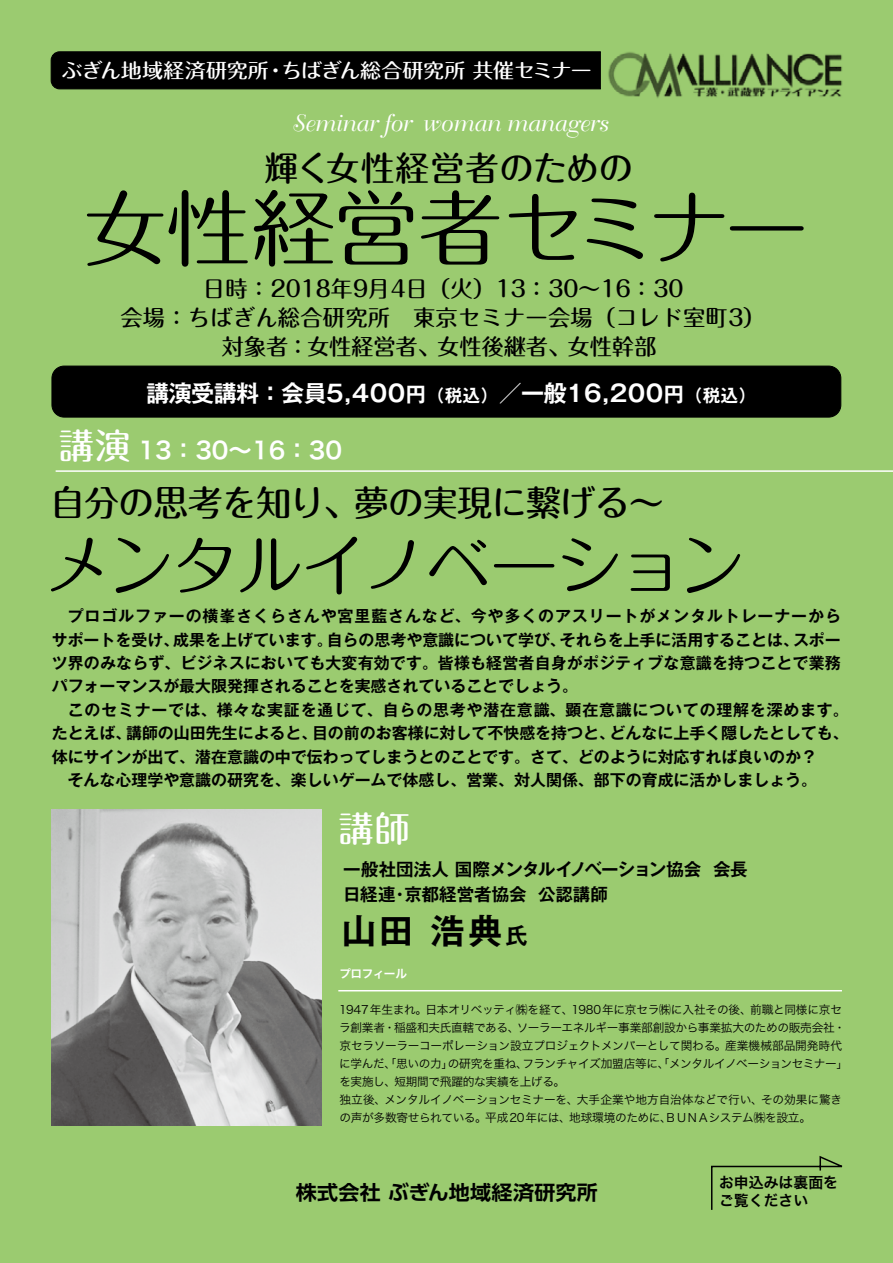
<style>
.page{position:relative;width:893px;height:1263px;background:#9bcb70}
.page>*{position:absolute;margin:0;border:0;box-sizing:border-box;transform-origin:0 0}
.t1{font:83.85px "Maru Fo Pro";letter-spacing:-.035em;color:#000}
.t2{font:66.6px "Maru Fo Pro";letter-spacing:-.095em;color:#000;scale:1.05 1}
.t3{font:500 35.4px "Maru Fo Pro";letter-spacing:-.025em;color:#000}
.t4{font:500 35.25px "Maru Fo Pro";color:#fff}
.t5{font:700 34.35px "Gothic MB101 Pr 6 De";color:#000}
.t6{font:500 34.05px "Maru Fo Pro";letter-spacing:-.005em;color:#000}
.t7{font:23.4px "Bellevue";color:#fff}
.t8{font:23.4px "Hira Kaku Pro W6";color:#fff}
.t9{font:700 23.1px "Gothic MB101 Pr 6 De";letter-spacing:-.03em;color:#fff}
.t10{font:500 22.35px/28.7px "Maru Fo Pro";letter-spacing:.01em;color:#000;text-align:center}
.t11{font:500 19.95px "Maru Fo Pro";letter-spacing:-.02em;color:#fff;scale:1.05 1}
.t12{font:700 19.95px "UD Shin Go Pro De";letter-spacing:.015em;color:#000;scale:1.05 1}
.t13{font:700 17.55px/24.5px "Gothic MB101 Pr 6 De";letter-spacing:-.015em;color:#000}
.t14{font:700 15.9px/23.4px "Gothic MB101 Pr 6 De";color:#000}
.t15{font:14.85px/18px "Hira Kaku Pro W6";color:#000}
.t16{font:11.7px/18px "Hira Kaku Pro W3";letter-spacing:-.025em;color:#000}
.t17{font:11.7px "Hira Kaku Pro W6";letter-spacing:-.05em;color:#fff}
.s1{font-size:20.25px}
.s2{font-size:17.4px}
.s3{font-family:"Maru Fo Pro";font-weight:500;font-size:35.25px}
.s4{font-size:22.05px}
</style>
<div class="page">
<div style="left:52px;top:366px;width:789px;height:51px;background:#000;border-radius:12px"></div>
<div style="left:52px;top:366px;width:789px;height:51px;border:1px solid #000;border-radius:12px"></div>
<svg style="left:711px;top:1156px;width:132px;height:54px"></svg>
<hr style="left:338px;top:990px;width:504px;height:1px;background:#fff">
<img style="left:52px;top:809px;width:269px;height:316px">
<img style="left:600px;top:52px;width:243px;height:46px">
<div style="left:51px;top:51px;width:550px;height:38px;background:#000"></div>
<hr style="left:56px;top:470px;width:837px;height:2px;background:#fff">
<p class="t11" style="left:62px;top:55px;width:507px">ぶぎん地域経済研究所・ちばぎん総合研究所 共催セミナー</p>
<h3 class="t7" style="left:291px;top:110px;width:318px">Seminar for woman managers</h3>
<h3 class="t6" style="left:265px;top:141px;width:370px">輝く女性経営者のための</h3>
<h1 class="t1" style="left:83px;top:162px;width:728px">女性経営者セミナー</h1>
<h3 class="t10" style="left:120px;top:272px;width:646px">日時：2018年9月4日（火）13：30～16：30<br>会場：ちばぎん総合研究所　東京セミナー会場（コレド室町3）対象者：女性経営者、女性後継者、女性幹部</h3>
<h3 class="t9" style="left:146px;top:374px;width:611px">講演受講料：会員5,400<span class="s1">円</span><span class="s2">（税込）</span>／一般16,200<span class="s1">円</span><span class="s2">（税込）</span></h3>
<h3 class="t8" style="left:59px;top:429px;width:285px"><span class="s3">講演</span> 13：30～16：30</h3>
<h3 class="t3" style="left:50px;top:475px;width:615px">自分の思考を知り、夢の実現に繋げる～</h3>
<h2 class="t2" style="left:44px;top:513px;width:671px">メンタルイノベーション</h2>
<p class="t14" style="left:52px;top:604px;width:799px">　プロゴルファーの横峯さくらさんや宮里藍さんなど、今や多くのアスリートがメンタルトレーナーからサポートを受け、成果を上げています。自らの思考や意識について学び、それらを上手に活用することは、スポーツ界のみならず、ビジネスにおいても大変有効です。皆様も経営者自身がポジティブな意識を持つことで業務パフォーマンスが最大限発揮されることを実感されていることでしょう。<br>　このセミナーでは、様々な実証を通じて、自らの思考や潜在意識、顕在意識についての理解を深めます。たとえば、講師の山田先生によると、目の前のお客様に対して不快感を持つと、どんなに上手く隠したとしても、体にサインが出て、潜在意識の中で伝わってしまうとのことです。さて、どのように対応すれば良いのか？<br>　そんな心理学や意識の研究を、楽しいゲームで体感し、営業、対人関係、部下の育成に活かしましょう。</p>
<h3 class="t4" style="left:338px;top:800px;width:73px">講師</h3>
<p class="t13" style="left:343px;top:856px;width:406px">一般社団法人 国際メンタルイノベーション協会 会長日経連・京都経営者協会 公認講師</p>
<h3 class="t5" style="left:342px;top:902px;width:187px">山田 浩典<span class="s4">氏</span></h3>
<p class="t17" style="left:339px;top:963px;width:69px">プロフィール</p>
<p class="t16" style="left:339px;top:999px;width:510px">1947年生まれ。日本オリベッティ㈱を経て、1980年に京セラ㈱に入社その後、前職と同様に京セラ創業者・稲盛和夫氏直轄である、ソーラーエネルギー事業部創設から事業拡大のための販売会社・京セラソーラーコーポレーション設立プロジェクトメンバーとして関わる。産業機械部品開発時代に学んだ、「思いの力」の研究を重ね、フランチャイズ加盟店等に、「メンタルイノベーションセミナー」を実施し、短期間で飛躍的な実績を上げる。<br>独立後、メンタルイノベーションセミナーを、大手企業や地方自治体などで行い、その効果に驚きの声が多数寄せられている。平成20年には、地球環境のために、ＢＵＮＡシステム㈱を設立。</p>
<p class="t12" style="left:296px;top:1176px;width:289px">株式会社 ぶぎん地域経済研究所</p>
<p class="t15" style="left:719px;top:1172px;width:121px">お申込みは裏面をご覧ください</p>
</div>
